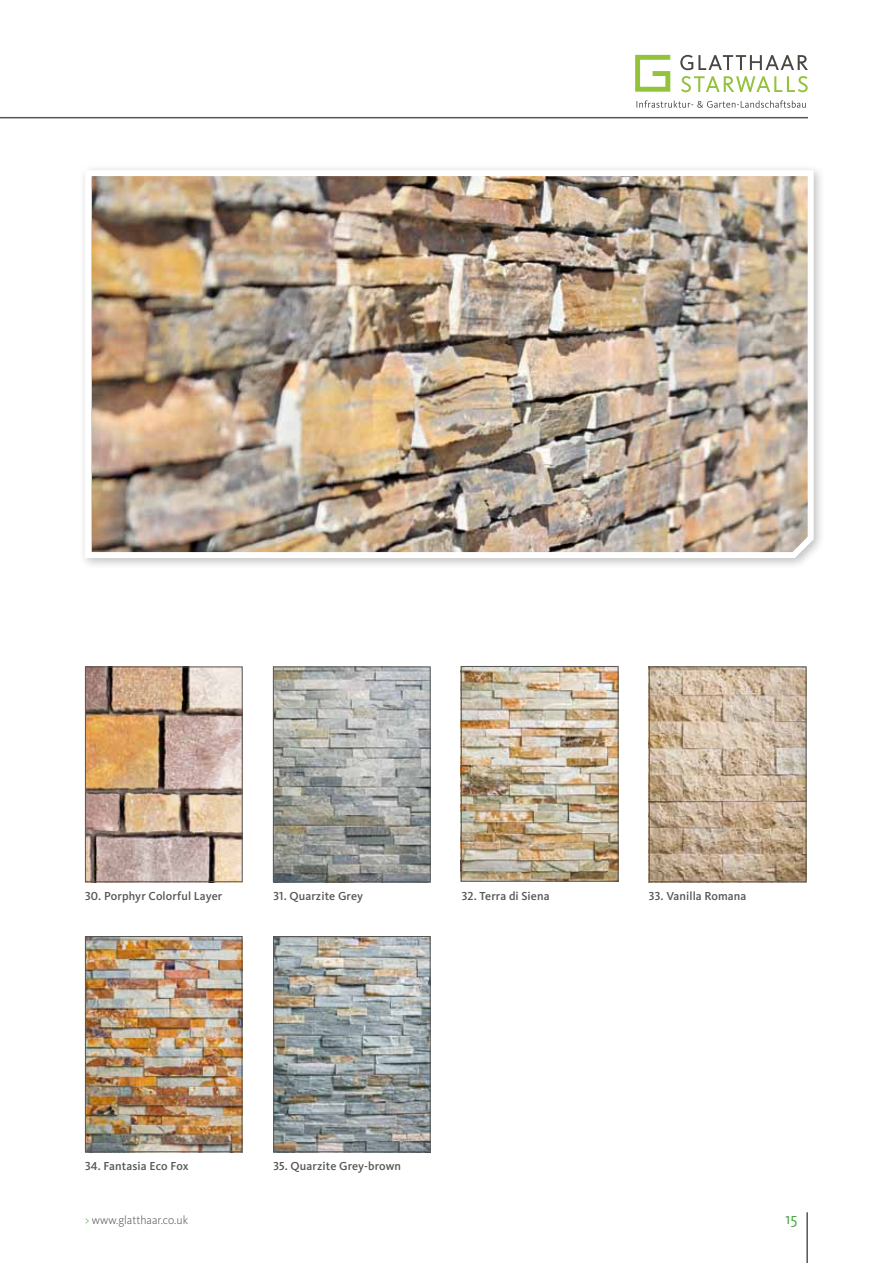
<style>
.page{position:relative;width:893px;height:1263px;background:#fff}
.page>*{position:absolute;margin:0;border:0;box-sizing:border-box;transform-origin:0 0}
.t1{font:16.5px "Kievit";color:#48a341}
.t2{font:500 12px "Kievit OT";letter-spacing:.01em;color:#565655}
.t3{font:300 12px "Kievit OT";color:#565655}
.s1{color:#48a341}
</style>
<div class="page">
<hr style="left:806px;top:1212px;width:2px;height:51px;background:#565655">
<hr style="left:0;top:117px;width:808px;height:1px;background:#565655">
<svg style="left:680px;top:55px;width:128px;height:15px"></svg>
<svg style="left:681px;top:76px;width:127px;height:16px"></svg>
<svg style="left:635px;top:55px;width:35px;height:37px"></svg>
<svg style="left:636px;top:100px;width:170px;height:8px"></svg>
<div style="left:79px;top:164px;width:747px;height:406px;background:#000;opacity:.25"></div>
<img style="left:82px;top:167px;width:735px;height:394px">
<img style="left:463px;top:668px;width:153px;height:212px">
<div style="left:461px;top:666px;width:157px;height:216px;border:1px solid #565655"></div>
<img style="left:275px;top:668px;width:154px;height:212px">
<div style="left:273px;top:666px;width:158px;height:216px;border:1px solid #565655"></div>
<img style="left:87px;top:668px;width:154px;height:212px">
<div style="left:85px;top:666px;width:158px;height:216px;border:1px solid #565655"></div>
<img style="left:87px;top:938px;width:153px;height:212px">
<div style="left:85px;top:936px;width:157px;height:216px;border:1px solid #565655"></div>
<img style="left:275px;top:938px;width:154px;height:212px">
<div style="left:273px;top:936px;width:158px;height:216px;border:1px solid #565655"></div>
<img style="left:651px;top:668px;width:153px;height:212px">
<div style="left:649px;top:666px;width:157px;height:216px;border:1px solid #565655"></div>
<p class="t2" style="left:85px;top:889px;width:139px">30. Porphyr Colorful Layer</p>
<p class="t2" style="left:273px;top:889px;width:91px">31. Quarzite Grey</p>
<p class="t2" style="left:462px;top:889px;width:89px">32. Terra di Siena</p>
<p class="t2" style="left:649px;top:889px;width:99px">33. Vanilla Romana</p>
<p class="t2" style="left:85px;top:1159px;width:105px">34. Fantasia Eco Fox</p>
<p class="t2" style="left:273px;top:1159px;width:129px">35. Quarzite Grey-brown</p>
<p class="t3" style="left:85px;top:1213px;width:105px"><span class="s1">&gt;</span> www.glatthaar.co.uk</p>
<h1 class="t1" style="left:785px;top:1209px;width:14px">15</h1>
</div>
